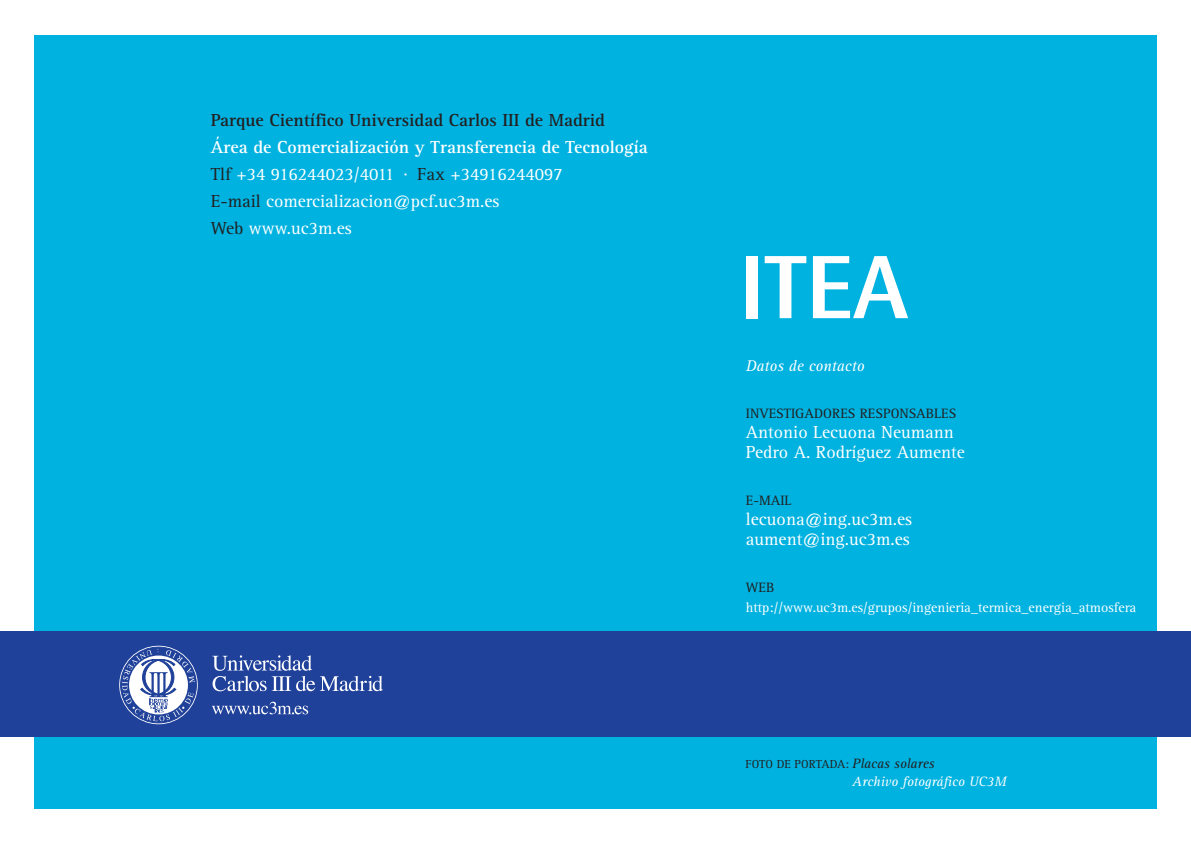
<style>
.page{position:relative;width:1191px;height:842px;background:#fff}
.page>*{position:absolute;margin:0;border:0;box-sizing:border-box;transform-origin:0 0}
.t1{font:800 90px "Rotis Semi Sans";color:#fff}
.t2{font:18px/27px "Rotis Serif";color:#fff}
.t3{font:700 18px "Rotis Serif";color:#231f20}
.t4{font:italic 16px "Rotis Serif";color:#fff}
.t5{font:14px "Rotis Serif";color:#fff}
.t6{font:14px "Rotis Serif";color:#231f20}
.t7{font:italic 14px "Rotis Serif";color:#fff}
.t8{font:12px "Rotis Serif";color:#231f20}
.s1{font-weight:700}
.s2{color:#231f20}
.s3{font-style:italic;font-size:14px}
</style>
<div class="page">
<div style="left:34px;top:35px;width:1122px;height:774px;background:#00b2e0"></div>
<div style="left:0;top:631px;width:1190px;height:106px;background:#20419a"></div>
<svg style="left:212px;top:702px;width:96px;height:12px"></svg>
<div style="left:120px;top:647px;width:77px;height:76px;border:1px solid #20419a;border-radius:50%"></div>
<svg style="left:122px;top:649px;width:73px;height:72px"></svg>
<svg style="left:212px;top:655px;width:171px;height:36px"></svg>
<p class="t3" style="left:211px;top:114px;width:396px">Parque Científico Universidad Carlos III de Madrid</p>
<p class="t2" style="left:211px;top:135px;width:439px"><span class="s1">Área de Comercialización y Transferencia de Tecnología </span><span class="s2">Tlf</span> +34 916244023/4011 · <span class="s2">Fax</span> +34916244097<br><span class="s2">E-mail</span> comercializacion@pcf.uc3m.es<br><span class="s2">Web</span> www.uc3m.es</p>
<h1 class="t1" style="left:739px;top:256px;width:170px">ITEA</h1>
<p class="t4" style="left:746px;top:360px;width:120px">Datos de contacto</p>
<p class="t6" style="left:746px;top:408px;width:212px">INVESTIGADORES RESPONSABLES</p>
<p class="t2" style="left:746px;top:423px;width:220px;line-height:20px">Antonio Lecuona Neumann<br>Pedro A. Rodríguez Aumente</p>
<p class="t6" style="left:746px;top:495px;width:47px">E-MAIL</p>
<p class="t2" style="left:746px;top:510px;width:168px;line-height:20px">lecuona@ing.uc3m.es aument@ing.uc3m.es</p>
<p class="t6" style="left:746px;top:582px;width:30px">WEB</p>
<p class="t5" style="left:746px;top:602px;width:392px">http://www.uc3m.es/grupos/ingenieria_termica_energia_atmosfera</p>
<p class="t8" style="left:745px;top:759px;width:190px">FOTO DE PORTADA: <span class="s3">Placas solares</span></p>
<p class="t7" style="left:852px;top:776px;width:155px">Archivo fotográfico UC3M</p>
</div>
